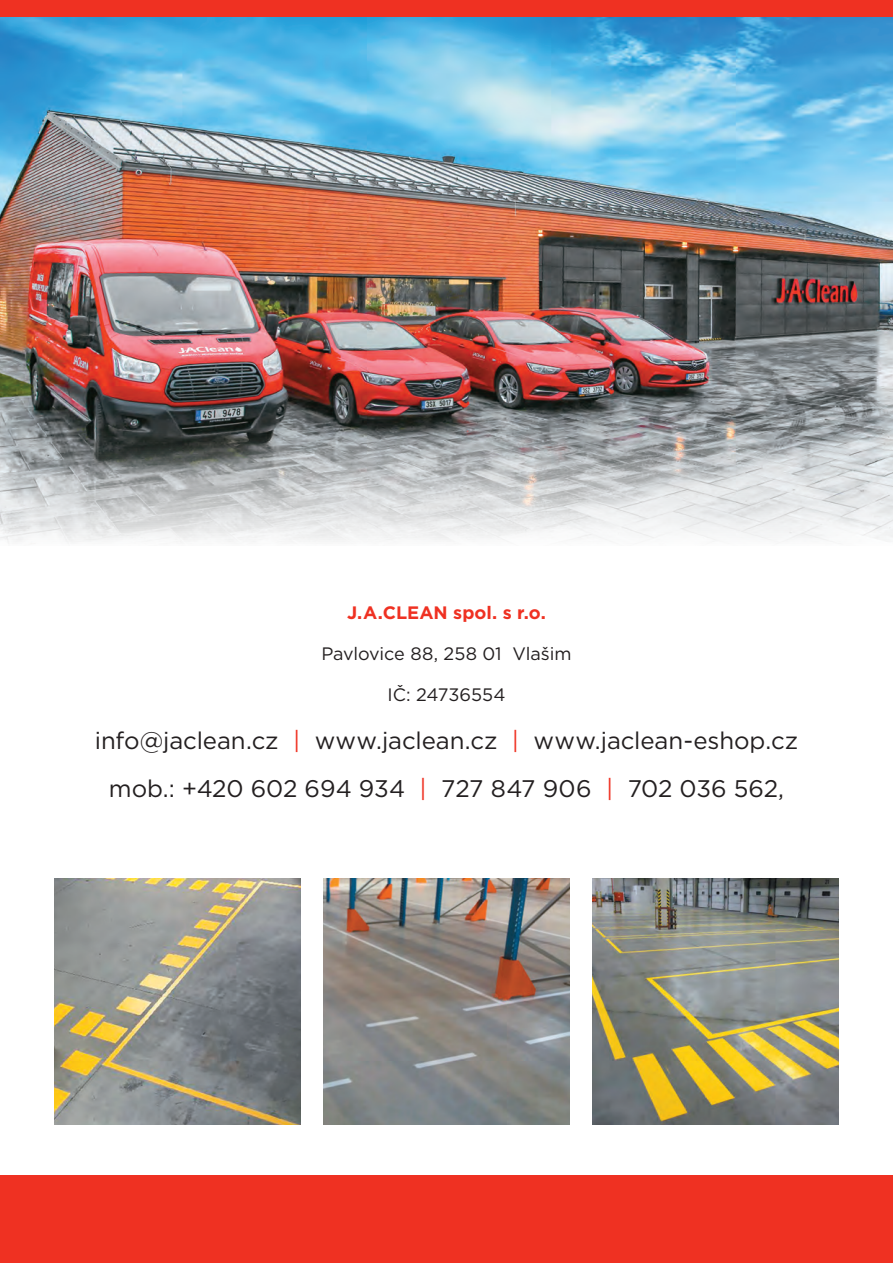
<style>
.page{position:relative;width:893px;height:1263px;background:#fff}
.page>*{position:absolute;margin:0;border:0;box-sizing:border-box;transform-origin:0 0}
.t1{font:24px/47.8px "Gotham";letter-spacing:-.005em;color:#231f20;text-align:center}
.t2{font:18px "Gotham";letter-spacing:-.005em;color:#231f20}
.t3{font:700 18px "Gotham";color:#ef3122}
.s1{color:#ef3122}
</style>
<div class="page">
<div style="left:0;top:0;width:893px;height:17px;background:#ef3122"></div>
<div style="left:0;top:1176px;width:893px;height:87px;background:#ef3122"></div>
<img style="left:0;top:17px;width:893px;height:413px">
<img style="left:54px;top:878px;width:246px;height:246px">
<img style="left:323px;top:878px;width:246px;height:246px">
<img style="left:593px;top:878px;width:246px;height:246px">
<svg style="left:0;top:430px;width:893px;height:113px;background:#c2c5c6"></svg>
<p class="t3" style="left:347px;top:601px;width:200px">J.A.CLEAN spol. s r.o.</p>
<p class="t2" style="left:321px;top:642px;width:252px">Pavlovice 88, 258 01 Vlašim</p>
<p class="t2" style="left:388px;top:683px;width:119px">IČ: 24736554</p>
<p class="t1" style="left:95px;top:716px;width:705px">info@jaclean.cz <span class="s1">|</span> www.jaclean.cz <span class="s1">|</span> www.jaclean-eshop.cz mob.: +420 602 694 934 <span class="s1">|</span> 727 847 906 <span class="s1">|</span> 702 036 562,</p>
</div>
